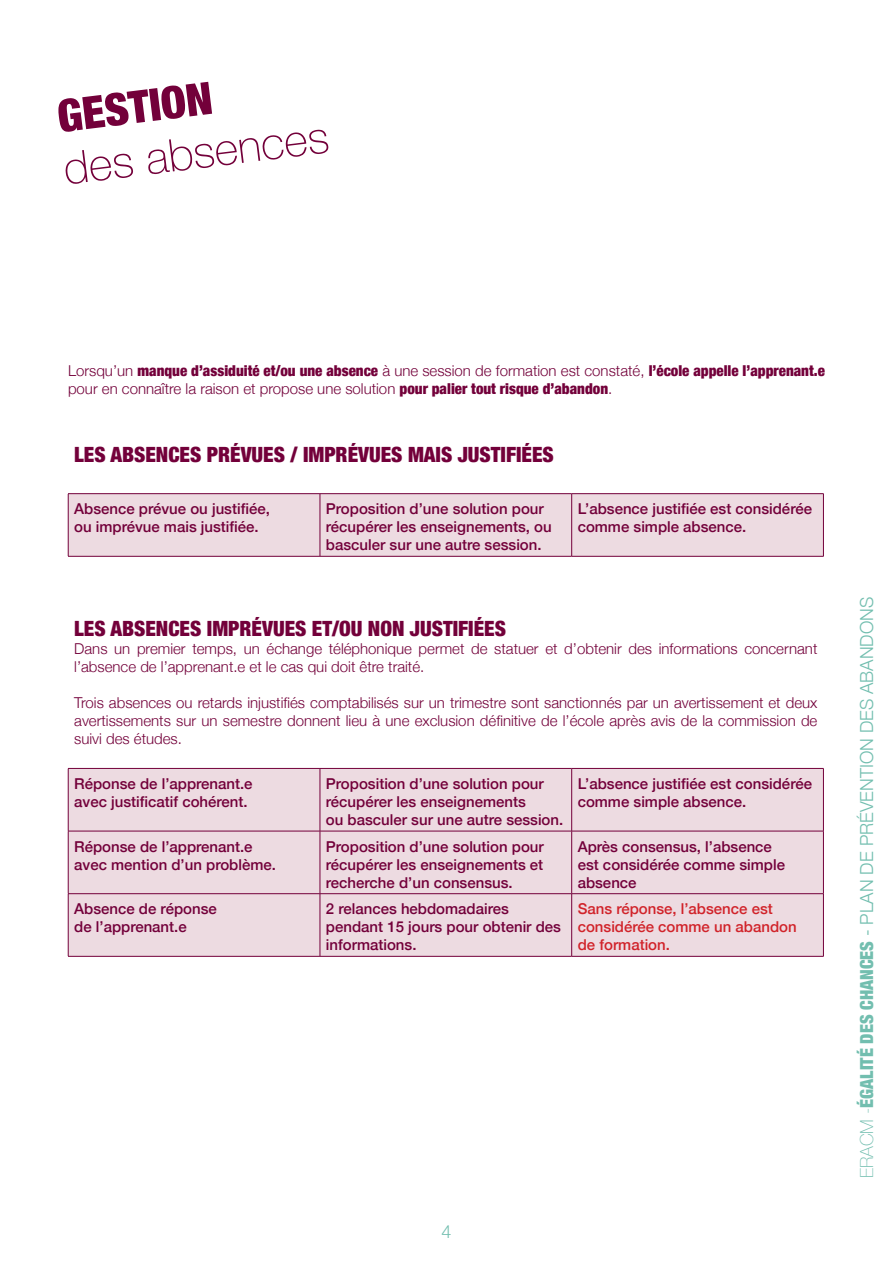
<style>
.page{position:relative;width:893px;height:1263px;background:#fff}
.page>*{position:absolute;margin:0;border:0;box-sizing:border-box;transform-origin:0 0}
.t1{font:100 45px "Helvetica Neue";color:#73003a}
.t2{font:900 condensed 45px "Helvetica Neue";color:#73003a}
.t3{font:900 condensed 21px "Helvetica Neue";color:#73003a}
.t4{font:300 18px "Helvetica Neue";color:#72beaf}
.t5{font:500 15px/18px "Helvetica Neue";color:#73003a}
.t6{font:300 15px/18px "Helvetica Neue";color:#73003a}
.t7{font:900 condensed 15px/18px "Helvetica Neue";color:#73003a}
.t8{font:500 15px/18px "Helvetica Neue";color:#d1232a}
.s1{font-weight:300;font-stretch:normal}
.s2{font-weight:100}
.s3{font-weight:900;font-stretch:condensed}
</style>
<div class="page">
<div style="left:69px;top:494px;width:754px;height:62px;background:#eddbe1"></div>
<hr style="left:68px;top:493px;width:252px;height:1px;background:#73003a">
<hr style="left:68px;top:494px;width:1px;height:62px;background:#73003a">
<hr style="left:320px;top:493px;width:252px;height:1px;background:#73003a">
<hr style="left:320px;top:494px;width:1px;height:62px;background:#73003a">
<hr style="left:572px;top:493px;width:252px;height:1px;background:#73003a">
<hr style="left:571px;top:494px;width:1px;height:62px;background:#73003a">
<hr style="left:823px;top:494px;width:1px;height:62px;background:#73003a">
<hr style="left:68px;top:556px;width:252px;height:1px;background:#73003a">
<hr style="left:320px;top:556px;width:252px;height:1px;background:#73003a">
<hr style="left:572px;top:556px;width:252px;height:1px;background:#73003a">
<div style="left:69px;top:769px;width:754px;height:187px;background:#eddbe1"></div>
<hr style="left:68px;top:768px;width:252px;height:1px;background:#73003a">
<hr style="left:68px;top:769px;width:1px;height:62px;background:#73003a">
<hr style="left:320px;top:768px;width:252px;height:1px;background:#73003a">
<hr style="left:320px;top:769px;width:1px;height:62px;background:#73003a">
<hr style="left:572px;top:768px;width:252px;height:1px;background:#73003a">
<hr style="left:571px;top:769px;width:1px;height:62px;background:#73003a">
<hr style="left:823px;top:769px;width:1px;height:62px;background:#73003a">
<hr style="left:68px;top:831px;width:252px;height:1px;background:#73003a">
<hr style="left:68px;top:831px;width:1px;height:62px;background:#73003a">
<hr style="left:320px;top:831px;width:252px;height:1px;background:#73003a">
<hr style="left:320px;top:831px;width:1px;height:62px;background:#73003a">
<hr style="left:572px;top:831px;width:252px;height:1px;background:#73003a">
<hr style="left:571px;top:831px;width:1px;height:62px;background:#73003a">
<hr style="left:823px;top:831px;width:1px;height:62px;background:#73003a">
<hr style="left:68px;top:893px;width:252px;height:1px;background:#73003a">
<hr style="left:68px;top:894px;width:1px;height:62px;background:#73003a">
<hr style="left:320px;top:893px;width:252px;height:1px;background:#73003a">
<hr style="left:320px;top:894px;width:1px;height:62px;background:#73003a">
<hr style="left:572px;top:893px;width:252px;height:1px;background:#73003a">
<hr style="left:571px;top:894px;width:1px;height:62px;background:#73003a">
<hr style="left:823px;top:894px;width:1px;height:62px;background:#73003a">
<hr style="left:68px;top:956px;width:252px;height:1px;background:#73003a">
<hr style="left:320px;top:956px;width:252px;height:1px;background:#73003a">
<hr style="left:572px;top:956px;width:252px;height:1px;background:#73003a">
<h1 class="t2" style="left:53px;top:80px;width:157px;rotate:-7deg">GESTION</h1>
<h1 class="t1" style="left:60px;top:135px;width:268px;rotate:-7deg">des absences</h1>
<p class="t7" style="left:68px;top:361px;width:758px"><span class="s1">Lorsqu’un</span> manque d’assiduité et/ou une absence <span class="s1">à une session de formation est constaté,</span> l’école appelle l’apprenant.e <span class="s1">pour en connaître la raison et propose une solution</span> pour palier tout risque d’abandon<span class="s1">.</span></p>
<h2 class="t3" style="left:74px;top:438px;width:481px">LES ABSENCES PRÉVUES / IMPRÉVUES MAIS JUSTIFIÉES</h2>
<p class="t5" style="left:74px;top:499px;width:197px">Absence prévue ou justifiée, ou imprévue mais justifiée.</p>
<p class="t5" style="left:326px;top:499px;width:227px">Proposition d’une solution pour récupérer les enseignements, ou basculer sur une autre session.</p>
<p class="t5" style="left:578px;top:499px;width:236px">L’absence justifiée est considérée comme simple absence.</p>
<h2 class="t3" style="left:74px;top:612px;width:433px">LES ABSENCES IMPRÉVUES ET/OU NON JUSTIFIÉES</h2>
<p class="t6" style="left:74px;top:639px;width:745px">Dans un premier temps, un échange téléphonique permet de statuer et d’obtenir des informations concernant l’absence de l’apprenant.e et le cas qui doit être traité.</p>
<p class="t6" style="left:74px;top:693px;width:745px;text-align:justify">Trois absences ou retards injustifiés comptabilisés sur un trimestre sont sanctionnés par un avertissement et deux avertissements sur un semestre donnent lieu à une exclusion définitive de l’école après avis de la commission de suivi des études.</p>
<p class="t5" style="left:74px;top:773px;width:180px">Réponse de l’apprenant.e avec justificatif cohérent.</p>
<p class="t5" style="left:326px;top:773px;width:239px">Proposition d’une solution pour récupérer les enseignements<br>ou basculer sur une autre session.</p>
<p class="t5" style="left:578px;top:773px;width:236px">L’absence justifiée est considérée comme simple absence.</p>
<p class="t5" style="left:74px;top:836px;width:203px">Réponse de l’apprenant.e avec mention d’un problème.</p>
<p class="t5" style="left:326px;top:836px;width:219px;text-align:justify">Proposition d’une solution pour récupérer les enseignements et recherche d’un consensus.</p>
<p class="t5" style="left:578px;top:836px;width:209px">Après consensus, l’absence est considérée comme simple absence</p>
<p class="t5" style="left:74px;top:899px;width:144px">Absence de réponse de l’apprenant.e</p>
<p class="t5" style="left:326px;top:899px;width:237px">2 relances hebdomadaires pendant 15 jours pour obtenir des informations.</p>
<p class="t8" style="left:578px;top:899px;width:220px">Sans réponse, l’absence est considérée comme un abandon de formation.</p>
<p class="t4" style="left:441px;top:1217px;width:12px">4</p>
<p class="t4" style="left:852px;top:1178px;width:582px;rotate:-90deg"><span class="s2">ERACM -</span><span class="s3">ÉGALITÉ DES CHANCES</span> - PLAN DE PRÉVENTION DES ABANDONS</p>
</div>
